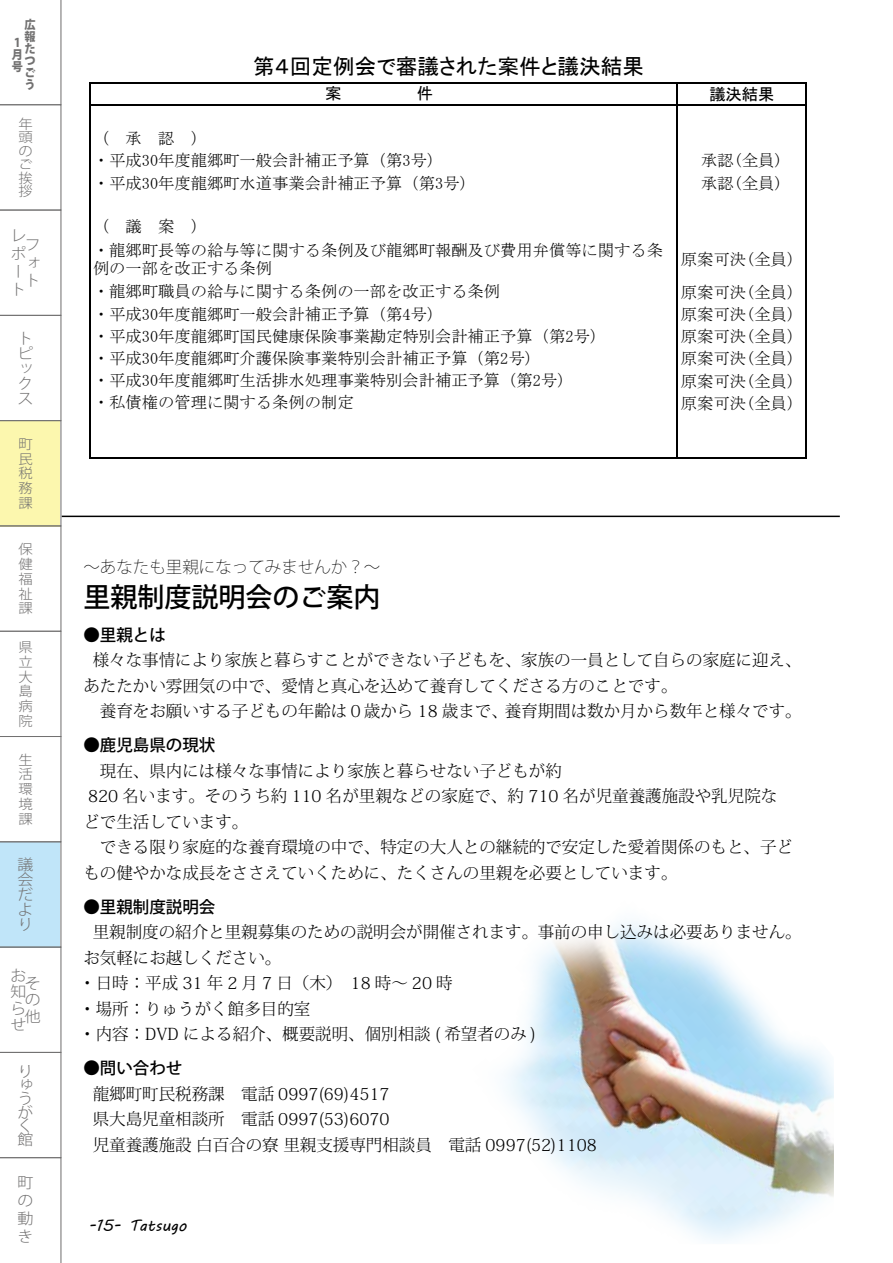
<style>
.page{position:relative;width:893px;height:1263px;background:#fff}
.page>*{position:absolute;margin:0;border:0;box-sizing:border-box;transform-origin:0 0}
.t1{font:500 27px "Koz Go Pr 6 N";color:#000}
.t2{font:21.6px "MS P Gothic";color:#000}
.t3{font:300 16.5px/25.5px "Koz Min Pro";color:#000}
.t4{font:500 16.5px "Koz Go Pro";color:#000}
.t5{font:200 16.5px "Koz Go Pr 6 N";color:#000}
.t6{font:16.35px/22.2px "MS Mincho";color:#000}
.t7{font:16.35px "MS P Gothic";color:#000}
.t8{font:15.9px "MV Boli";color:#000}
.t9{font:300 15px/15px "Koz Go Pro";color:#727171;text-align:justify;scale:1.06 1}
.t10{font:300 13.5px/14.9px "Koz Go Pro";color:#727171;text-align:justify;scale:1.06 1}
.t11{font:800 12px/12px "Koz Go Pro";color:#727171;text-align:justify;scale:.93 1}
</style>
<div class="page">
<hr style="left:90px;top:82px;width:1px;height:377px;background:#000">
<hr style="left:676px;top:83px;width:1px;height:376px;background:#000">
<hr style="left:805px;top:83px;width:2px;height:376px;background:#000">
<hr style="left:91px;top:82px;width:716px;height:1px;background:#000">
<hr style="left:91px;top:104px;width:716px;height:2px;background:#000">
<hr style="left:91px;top:457px;width:716px;height:2px;background:#000">
<hr style="left:62px;top:516px;width:778px;height:1px;background:#000">
<svg style="left:0;top:0;width:61px;height:1263px"></svg>
<img style="left:506px;top:921px;width:328px;height:320px">
<p class="t11" style="left:24px;top:19px;width:13px">広報たつごう</p>
<p class="t11" style="left:14px;top:37px;width:8px">1</p>
<p class="t11" style="left:12px;top:49px;width:13px">月号</p>
<p class="t10" style="left:18px;top:117px;width:15px;line-height:13.5px">年頭のご挨拶</p>
<p class="t9" style="left:10px;top:227px;width:16px;line-height:18px;text-align:left">レポート</p>
<p class="t9" style="left:25px;top:236px;width:16px;line-height:18px">フォト</p>
<p class="t9" style="left:18px;top:331px;width:16px;text-align:left">トピックス</p>
<p class="t10" style="left:18px;top:436px;width:15px">町民税務課</p>
<p class="t10" style="left:18px;top:542px;width:15px">保健福祉課</p>
<p class="t10" style="left:18px;top:640px;width:15px">県立大島病院</p>
<p class="t10" style="left:18px;top:752px;width:15px">生活環境課</p>
<p class="t9" style="left:18px;top:857px;width:16px">議会だより</p>
<p class="t9" style="left:10px;top:967px;width:16px;line-height:16.5px">お知らせ</p>
<p class="t9" style="left:25px;top:975px;width:16px;line-height:16.5px">その他</p>
<p class="t9" style="left:18px;top:1065px;width:16px;line-height:13.5px;text-align:left">りゅうがく館</p>
<p class="t9" style="left:18px;top:1174px;width:16px;line-height:18px">町の動き</p>
<p class="t6" style="left:93px;top:127px;width:83px">（　承　認</p>
<p class="t6" style="left:191px;top:127px;width:18px">(</p>
<h2 class="t2" style="left:253px;top:56px;width:392px">第４回定例会で審議された案件と議決結果</h2>
<p class="t6" style="left:93px;top:149px;width:352px">・平成30年度龍郷町一般会計補正予算（第号3 ）</p>
<p class="t6" style="left:93px;top:172px;width:384px">・平成30年度龍郷町水道事業会計補正予算（第号3 ）</p>
<p class="t6" style="left:93px;top:215px;width:83px">（　議　案</p>
<p class="t6" style="left:191px;top:215px;width:18px">(</p>
<p class="t6" style="left:93px;top:241px;width:572px;line-height:17.9px">・龍郷町長等の給与等に関する条例及び龍郷町報酬及び費用弁償等に関する条例の一部を改正する条例</p>
<p class="t6" style="left:93px;top:280px;width:409px">・龍郷町職員の給与に関する条例の一部を改正する条例</p>
<p class="t6" style="left:93px;top:302px;width:352px">・平成30年度龍郷町一般会計補正予算（第号4 (</p>
<p class="t6" style="left:93px;top:325px;width:515px">・平成30年度龍郷町国民健康保険事業勘定特別会計補正予算（第号2 (</p>
<p class="t6" style="left:93px;top:347px;width:449px">・平成30年度龍郷町介護保険事業特別会計補正予算（第号2 ）</p>
<p class="t6" style="left:93px;top:369px;width:482px">・平成30年度龍郷町生活排水処理事業特別会計補正予算（第号2 (・私債権の管理に関する条例の制定</p>
<p class="t7" style="left:709px;top:86px;width:67px">議決結果</p>
<p class="t6" style="left:701px;top:149px;width:83px">承認(全員(</p>
<p class="t6" style="left:701px;top:172px;width:83px">承認(全員(</p>
<p class="t6" style="left:681px;top:243px;width:124px;line-height:32.5px">原案可決(全員(原案可決(全員(</p>
<p class="t6" style="left:681px;top:303px;width:124px;text-align:justify">原案可決(全員(原案可決(全員(原案可決(全員(</p>
<p class="t6" style="left:681px;top:370px;width:124px">原案可決(全員(原案可決(全員(</p>
<p class="t5" style="left:83px;top:557px;width:299px">～あなたも里親になってみませんか?~</p>
<h1 class="t1" style="left:83px;top:582px;width:299px">里親制度説明会のご案内</h1>
<p class="t4" style="left:83px;top:624px;width:84px">●里親とは</p>
<p class="t3" style="left:93px;top:647px;width:711px">様々な事情により家族と暮らすことができない子どもを、家族の一員として自らの家庭に迎え、</p>
<p class="t3" style="left:83px;top:672px;width:596px">あたたかい雰囲気の中で、愛情と真心を込めて養育してくださる方のことです。</p>
<p class="t3" style="left:505px;top:698px;width:299px">養育期間は数か月から数年と様々です。</p>
<p class="t3" style="left:83px;top:698px;width:426px">　養育をお願いする子どもの年齢は０歳から 18 歳まで、</p>
<p class="t4" style="left:83px;top:734px;width:134px">●鹿児島県の現状</p>
<p class="t3" style="left:83px;top:757px;width:711px">　現在、県内には様々な事情により家族と暮らせない子どもが約<br>820 名います。そのうち約 110 名が里親などの家庭で、約 710 名が児童養護施設や乳児院などで生活しています。<br>　できる限り家庭的な養育環境の中で、特定の大人との継続的で安定した愛着関係のもと、子どもの健やかな成長をささえていくために、たくさんの里親を必要としています。</p>
<p class="t4" style="left:83px;top:896px;width:134px">●里親制度説明会</p>
<p class="t3" style="left:79px;top:919px;width:724px;text-indent:13px">里親制度の紹介と里親募集のための説明会が開催されます。事前の申し込みは必要ありません。お気軽にお越しください。<br>・日時：平成 31 年 2 月 7 日（木）　18 時～ 20 時<br>・場所：りゅうがく館多目的室<br>・内容：DVD による紹介、概要説明、個別相談 ( 希望者のみ (</p>
<p class="t4" style="left:83px;top:1058px;width:100px">●問い合わせ</p>
<p class="t3" style="left:93px;top:1080px;width:506px">龍郷町町民税務課　電話 0997)69(4517<br>県大島児童相談所　電話 0997)53(6070<br>児童養護施設白百合の寮里親支援専門相談員　電話 0997)52(1108</p>
<p class="t8" style="left:89px;top:1215px;width:33px">-15-</p>
<p class="t8" style="left:129px;top:1215px;width:59px">Tatsugo</p>
</div>
